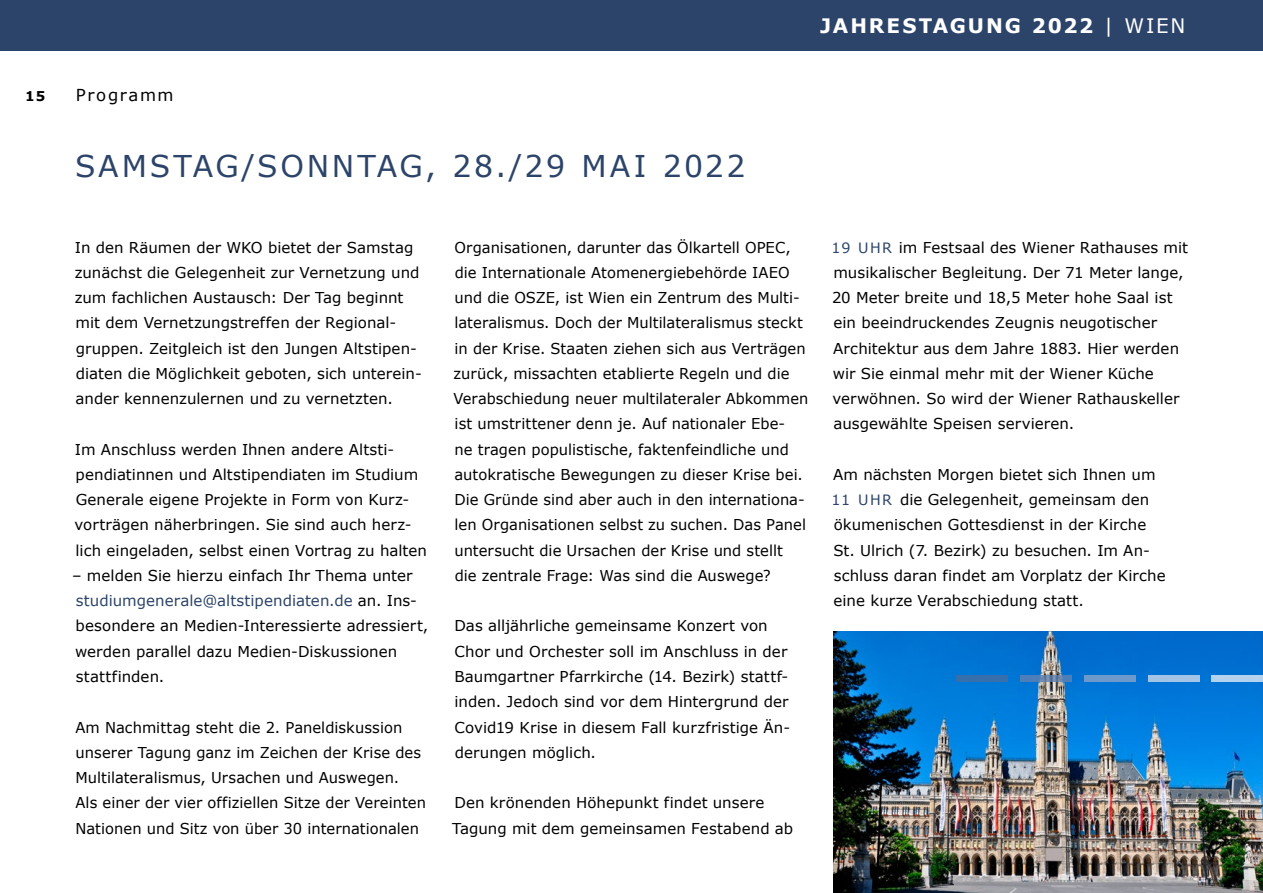
<style>
.page{position:relative;width:1263px;height:893px;background:#fff}
.page>*{position:absolute;margin:0;border:0;box-sizing:border-box;transform-origin:0 0}
.KAS_Head_20{font:30px "Verdana";letter-spacing:.09em;color:#2c4469}
.t1{font:700 19.95px "Verdana";letter-spacing:.095em;color:#fff}
.KAS_Rubrik_11pt{font:16.5px "Verdana";letter-spacing:.1em;color:#000}
.KAS_Fließ_10pt{font:15px/25.2px "Verdana";letter-spacing:.005em;color:#000}
.t2{font:700 13.5px "Verdana";color:#000}
.s1{font-weight:400}
.s2{color:#2c4469}
.s3{font-size:14.25px;color:#2c4469}
</style>
<div class="page">
<div style="left:0;top:0;width:1263px;height:51px;background:#2c4469"></div>
<img style="left:833px;top:631px;width:430px;height:262px">
<div style="left:957px;top:676px;width:51px;height:6px;background:#376eac"></div>
<svg style="left:1020px;top:676px;width:51px;height:6px"></svg>
<div style="left:1084px;top:676px;width:51px;height:6px;background:#6e99cb"></div>
<div style="left:1148px;top:676px;width:51px;height:6px;background:#a4c4e6"></div>
<div style="left:1212px;top:676px;width:51px;height:6px;background:#b4d2ee"></div>
<p class="t2" style="left:25px;top:87px;width:22px">15</p>
<p class="KAS_Rubrik_11pt" style="left:76px;top:84px;width:99px">Programm</p>
<p class="KAS_Head_20" style="left:75px;top:145px;width:672px">SAMSTAG/SONNTAG, 28./29 MAI 2022</p>
<h2 class="t1" style="left:820px;top:11px;width:367px">JAHRESTAGUNG 2022 <span class="s1">| WIEN</span></h2>
<p class="KAS_Fließ_10pt" style="left:75px;top:234px;width:349px">In den Räumen der WKO bietet der Samstag zunächst die Gelegenheit zur Vernetzung und zum fachlichen Austausch: Der Tag beginnt mit dem Vernetzungstreffen der Regional&shy;gruppen. Zeitgleich ist den Jungen Altstipen&shy;diaten die Möglichkeit geboten, sich unterein&shy;ander kennenzulernen und zu vernetzten.</p>
<p class="KAS_Fließ_10pt" style="left:75px;top:436px;width:354px">Im Anschluss werden Ihnen andere Altsti&shy;pendiatinnen und Altstipendiaten im Studium Generale eigene Projekte in Form von Kurz&shy;vorträgen näherbringen. Sie sind auch herz&shy;lich eingeladen, selbst einen Vortrag zu halten</p>
<p class="KAS_Fließ_10pt" style="left:72px;top:563px;width:358px">– melden Sie hierzu einfach Ihr Thema unter <span class="s2">studiumgenerale@altstipendiaten.de</span> an. Ins&shy;besondere an Medien-Interessierte adressiert, werden parallel dazu Medien-Diskussionen stattfinden.</p>
<p class="KAS_Fließ_10pt" style="left:75px;top:714px;width:352px">Am Nachmittag steht die 2. Paneldiskussion unserer Tagung ganz im Zeichen der Krise des Multilateralismus, Ursachen und Auswegen.<br>Als einer der vier offiziellen Sitze der Vereinten Nationen und Sitz von über 30 internationalen</p>
<p class="KAS_Fließ_10pt" style="left:453px;top:234px;width:356px">Organisationen, darunter das Ölkartell OPEC, die Internationale Atomenergiebehörde IAEO und die OSZE, ist Wien ein Zentrum des Multi&shy;lateralismus. Doch der Multilateralismus steckt in der Krise. Staaten ziehen sich aus Verträgen zurück, missachten etablierte Regeln und die Verabschiedung neuer multilateraler Abkommen ist umstrittener denn je. Auf nationaler Ebe-<br>ne tragen populistische, faktenfeindliche und autokratische Bewegungen zu dieser Krise bei.<br>Die Gründe sind aber auch in den internationa&shy;len Organisationen selbst zu suchen. Das Panel untersucht die Ursachen der Krise und stellt<br>die zentrale Frage: Was sind die Auswege?</p>
<p class="KAS_Fließ_10pt" style="left:454px;top:613px;width:337px">Das alljährliche gemeinsame Konzert von Chor und Orchester soll im Anschluss in der Baumgartner Pfarrkirche (14. Bezirk) stattf&shy;inden. Jedoch sind vor dem Hintergrund der Covid19 Krise in diesem Fall kurzfristige Än&shy;derungen möglich.</p>
<p class="KAS_Fließ_10pt" style="left:452px;top:790px;width:343px">Den krönenden Höhepunkt findet unsere<br>Tagung mit dem gemeinsamen Festabend ab</p>
<p class="KAS_Fließ_10pt" style="left:831px;top:234px;width:358px"><span class="s3">19 UHR</span> im Festsaal des Wiener Rathauses mit musikalischer Begleitung. Der 71 Meter lange, 20 Meter breite und 18,5 Meter hohe Saal ist ein beeindruckendes Zeugnis neugotischer Architektur aus dem Jahre 1883. Hier werden wir Sie einmal mehr mit der Wiener Küche verwöhnen. So wird der Wiener Rathauskeller ausgewählte Speisen servieren.</p>
<p class="KAS_Fließ_10pt" style="left:831px;top:462px;width:336px">Am nächsten Morgen bietet sich Ihnen um <span class="s3">11 UHR</span> die Gelegenheit, gemeinsam den ökumenischen Gottesdienst in der Kirche St. Ulrich (7. Bezirk) zu besuchen. Im An&shy;schluss daran findet am Vorplatz der Kirche eine kurze Verabschiedung statt.</p>
</div>
